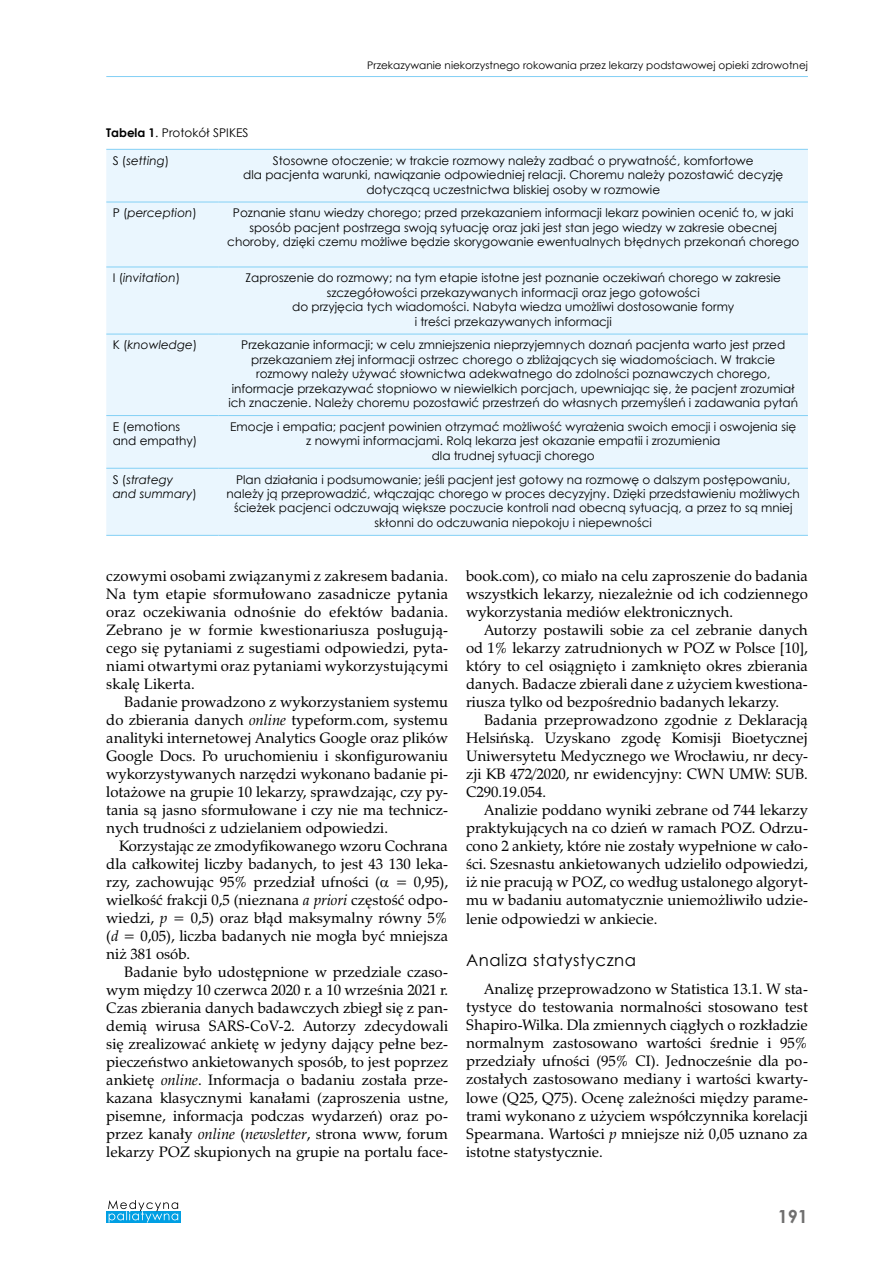
<style>
.page{position:relative;width:893px;height:1263px;background:#fff}
.page>*{position:absolute;margin:0;border:0;box-sizing:border-box;transform-origin:0 0}
.t1{font:700 18px "Century Gothic";color:#706f6f}
.t2{font:16.5px "Century Gothic";letter-spacing:.03em;color:#000}
.t3{font:15px/18px "Zapf Calligr PL";color:#000;text-align:justify}
.t4{font:12px/14.4px "Century Gothic";color:#000;text-align:center}
.t5{font:italic 12px/14.4px "Century Gothic";color:#000}
.t6{font:10.5px "Century Gothic";color:#000}
.s1{font-weight:700}
.s2{font-style:normal}
.s3{font-style:italic}
</style>
<div class="page">
<hr style="left:106px;top:76px;width:702px;height:1px;background:#83d0f5">
<svg style="left:106px;top:1211px;width:75px;height:11px"></svg>
<svg style="left:108px;top:1200px;width:70px;height:22px"></svg>
<div style="left:106px;top:150px;width:702px;height:385px;background:#eaf6fe"></div>
<hr style="left:106px;top:202px;width:113px;height:1px;background:#83d0f5">
<hr style="left:219px;top:202px;width:589px;height:1px;background:#83d0f5">
<hr style="left:106px;top:267px;width:113px;height:1px;background:#83d0f5">
<hr style="left:219px;top:267px;width:589px;height:1px;background:#83d0f5">
<hr style="left:106px;top:334px;width:113px;height:1px;background:#83d0f5">
<hr style="left:219px;top:334px;width:589px;height:1px;background:#83d0f5">
<hr style="left:106px;top:415px;width:113px;height:1px;background:#83d0f5">
<hr style="left:219px;top:415px;width:589px;height:1px;background:#83d0f5">
<hr style="left:106px;top:468px;width:113px;height:1px;background:#83d0f5">
<hr style="left:219px;top:468px;width:589px;height:1px;background:#83d0f5">
<hr style="left:106px;top:149px;width:113px;height:1px;background:#83d0f5">
<hr style="left:219px;top:149px;width:589px;height:1px;background:#83d0f5">
<hr style="left:106px;top:535px;width:113px;height:1px;background:#83d0f5">
<hr style="left:219px;top:535px;width:589px;height:1px;background:#83d0f5">
<p class="t6" style="left:367px;top:58px;width:442px">Przekazywanie niekorzystnego rokowania przez lekarzy podstawowej opieki zdrowotnej</p>
<p class="t4" style="left:106px;top:125px;width:144px"><span class="s1">Tabela 1</span>. Protokół SPIKES</p>
<p class="t5" style="left:113px;top:153px;width:58px"><span class="s2">S (</span>setting<span class="s2">)</span></p>
<p class="t4" style="left:243px;top:153px;width:541px">Stosowne otoczenie; w trakcie rozmowy należy zadbać o prywatność, komfortowe<br>dla pacjenta warunki, nawiązanie odpowiedniej relacji. Choremu należy pozostawić decyzję dotyczącą uczestnictwa bliskiej osoby w rozmowie</p>
<p class="t5" style="left:113px;top:206px;width:86px"><span class="s2">P (</span>perception<span class="s2">)</span></p>
<p class="t4" style="left:227px;top:206px;width:573px">Poznanie stanu wiedzy chorego; przed przekazaniem informacji lekarz powinien ocenić to, w jaki sposób pacjent postrzega swoją sytuację oraz jaki jest stan jego wiedzy w zakresie obecnej choroby, dzięki czemu możliwe będzie skorygowanie ewentualnych błędnych przekonań chorego</p>
<p class="t5" style="left:113px;top:271px;width:69px"><span class="s2">I (</span>invitation<span class="s2">)</span></p>
<p class="t4" style="left:246px;top:271px;width:537px">Zaproszenie do rozmowy; na tym etapie istotne jest poznanie oczekiwań chorego w zakresie szczegółowości przekazywanych informacji oraz jego gotowości<br>do przyjęcia tych wiadomości. Nabyta wiedza umożliwi dostosowanie formy<br>i treści przekazywanych informacji</p>
<p class="t5" style="left:113px;top:338px;width:86px"><span class="s2">K (</span>knowledge<span class="s2">)</span></p>
<p class="t4" style="left:228px;top:338px;width:571px">Przekazanie informacji; w celu zmniejszenia nieprzyjemnych doznań pacjenta warto jest przed przekazaniem złej informacji ostrzec chorego o zbliżających się wiadomościach. W trakcie rozmowy należy używać słownictwa adekwatnego do zdolności poznawczych chorego, informacje przekazywać stopniowo w niewielkich porcjach, upewniając się, że pacjent zrozumiał ich znaczenie. Należy choremu pozostawić przestrzeń do własnych przemyśleń i zadawania pytań</p>
<p class="t4" style="left:113px;top:419px;width:86px;text-align:left">E (emotions and empathy)</p>
<p class="t4" style="left:230px;top:419px;width:568px">Emocje i empatia; pacjent powinien otrzymać możliwość wyrażenia swoich emocji i oswojenia się z nowymi informacjami. Rolą lekarza jest okazanie empatii i zrozumienia<br>dla trudnej sytuacji chorego</p>
<p class="t5" style="left:113px;top:472px;width:86px"><span class="s2">S (</span>strategy and summary<span class="s2">)</span></p>
<p class="t4" style="left:227px;top:472px;width:575px">Plan działania i podsumowanie; jeśli pacjent jest gotowy na rozmowę o dalszym postępowaniu, należy ją przeprowadzić, włączając chorego w proces decyzyjny. Dzięki przedstawieniu możliwych ścieżek pacjenci odczuwają większe poczucie kontroli nad obecną sytuacją, a przez to są mniej skłonni do odczuwania niepokoju i niepewności</p>
<p class="t3" style="left:106px;top:566px;width:343px">czowymi osobami związanymi z zakresem badania.<br>Na tym etapie sformułowano zasadnicze pytania oraz oczekiwania odnośnie do efektów badania.<br>Zebrano je w formie kwestionariusza posługują&shy;cego się pytaniami z sugestiami odpowiedzi, pyta&shy;niami otwartymi oraz pytaniami wykorzystującymi skalę Likerta.</p>
<p class="t3" style="left:106px;top:692px;width:343px;text-indent:18px">Badanie prowadzono z wykorzystaniem systemu do zbierania danych <span class="s3">online</span> typeform.com, systemu analityki internetowej Analytics Google oraz plików Google Docs. Po uruchomieniu i skonfigurowaniu wykorzystywanych narzędzi wykonano badanie pi&shy;lotażowe na grupie 10 lekarzy, sprawdzając, czy py&shy;tania są jasno sformułowane i czy nie ma technicz&shy;nych trudności z udzielaniem odpowiedzi.</p>
<p class="t3" style="left:106px;top:836px;width:343px;text-indent:13px">Korzystając ze zmodyfikowanego wzoru Cochrana dla całkowitej liczby badanych, to jest 43 130 leka&shy;rzy, zachowując 95% przedział ufności ( = 0,95), wielkość frakcji 0,5 (nieznana <span class="s3">a priori</span> częstość odpo&shy;wiedzi, <span class="s3">p</span> = 0,5) oraz błąd maksymalny równy 5% (<span class="s3">d</span> = 0,05), liczba badanych nie mogła być mniejsza niż 381 osób.</p>
<p class="t3" style="left:106px;top:962px;width:343px;text-indent:18px">Badanie było udostępnione w przedziale czaso&shy;wym między 10 czerwca 2020 r. a 10 września 2021 r.<br>Czas zbierania danych badawczych zbiegł się z pan&shy;demią wirusa SARS-CoV-2. Autorzy zdecydowali się zrealizować ankietę w jedyny dający pełne bez&shy;pieczeństwo ankietowanych sposób, to jest poprzez ankietę <span class="s3">online</span>. Informacja o badaniu została prze&shy;kazana klasycznymi kanałami (zaproszenia ustne, pisemne, informacja podczas wydarzeń) oraz po&shy;przez kanały <span class="s3">online</span> (<span class="s3">newsletter</span>, strona www, forum lekarzy POZ skupionych na grupie na portalu face-</p>
<p class="t3" style="left:466px;top:566px;width:343px">book.com), co miało na celu zaproszenie do badania wszystkich lekarzy, niezależnie od ich codziennego wykorzystania mediów elektronicznych.</p>
<p class="t3" style="left:466px;top:621px;width:343px;text-indent:18px">Autorzy postawili sobie za cel zebranie danych od 1% lekarzy zatrudnionych w POZ w Polsce [10], który to cel osiągnięto i zamknięto okres zbierania danych. Badacze zbierali dane z użyciem kwestiona&shy;riusza tylko od bezpośrednio badanych lekarzy.</p>
<p class="t3" style="left:466px;top:711px;width:343px;text-indent:18px">Badania przeprowadzono zgodnie z Deklaracją Helsińską. Uzyskano zgodę Komisji Bioetycznej Uniwersytetu Medycznego we Wrocławiu, nr decy&shy;zji KB 472/2020, nr ewidencyjny: CWN UMW: SUB.<br>C290.19.054.</p>
<p class="t3" style="left:466px;top:801px;width:343px;text-indent:18px">Analizie poddano wyniki zebrane od 744 lekarzy praktykujących na co dzień w ramach POZ. Odrzu&shy;cono 2 ankiety, które nie zostały wypełnione w cało&shy;ści. Szesnastu ankietowanych udzieliło odpowiedzi, iż nie pracują w POZ, co według ustalonego algoryt&shy;mu w badaniu automatycznie uniemożliwiło udzie&shy;lenie odpowiedzi w ankiecie.</p>
<p class="t2" style="left:466px;top:948px;width:171px">Analiza statystyczna</p>
<p class="t3" style="left:466px;top:980px;width:343px;text-indent:18px">Analizę przeprowadzono w Statistica 13.1. W sta&shy;tystyce do testowania normalności stosowano test Shapiro-Wilka. Dla zmiennych ciągłych o rozkładzie normalnym zastosowano wartości średnie i 95% przedziały ufności (95% CI). Jednocześnie dla po&shy;zostałych zastosowano mediany i wartości kwarty&shy;lowe (Q25, Q75). Ocenę zależności między parame&shy;trami wykonano z użyciem współczynnika korelacji Spearmana. Wartości <span class="s3">p</span> mniejsze niż 0,05 uznano za istotne statystycznie.</p>
<p class="t1" style="left:778px;top:1202px;width:32px">191</p>
</div>
